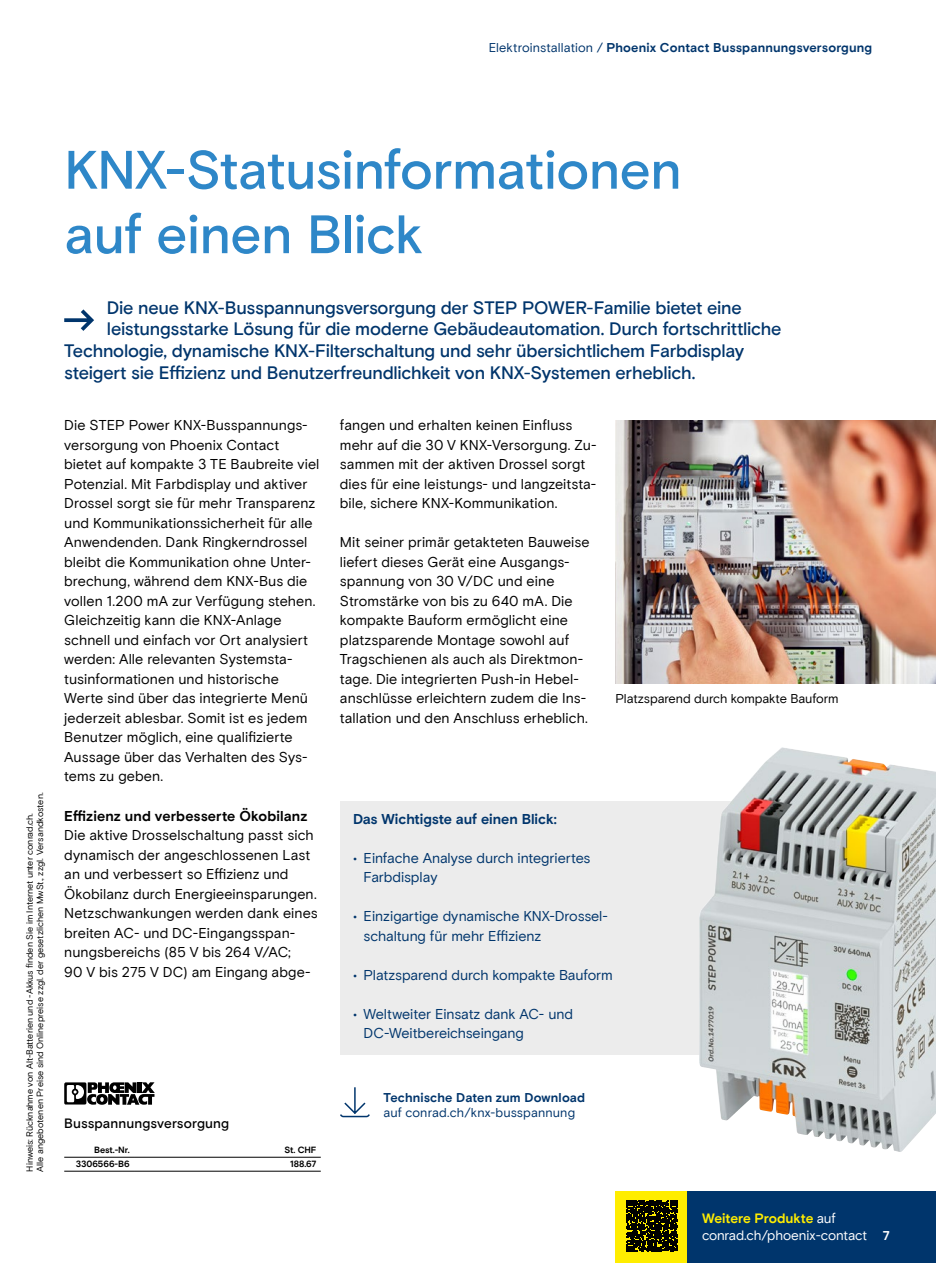
<style>
.page{position:relative;width:936px;height:1263px;background:#fff}
.page>*{position:absolute;margin:0;border:0;box-sizing:border-box;transform-origin:0 0}
.Inno_Headline_36pt_blau{font:500 54px/64.5px "Conrad Basis";letter-spacing:-.01em;color:#2e87c8}
.Inno_Einleitung_dblau{font:500 18px "Conrad Basis";letter-spacing:-.015em;color:#00356c}
.Inno_Fließtext_schwarz{font:14.25px/19.5px "Conrad Basis";letter-spacing:.005em;color:#000}
.t1{font:14.25px/19.5px "Conrad Basis";letter-spacing:-.005em;color:#00356c}
.Inno_Fließtext_schwarz-2{font:700 14.25px "Conrad Basis";letter-spacing:.01em;color:#000}
.t2{font:700 14.25px "Conrad Basis";letter-spacing:-.005em;color:#00356c}
.Inno_Text_QR-Code-Kasten_gelb{font:13.5px/16.5px "Conrad Basis";letter-spacing:-.01em;color:#fff}
.Inno_Produkttext_schwarz{font:500 13.5px "Conrad Basis";letter-spacing:.01em;color:#000}
.Inno_Kopfzeile_Branche_Thema_rechts_dbla{font:700 12.75px "Conrad Basis";letter-spacing:.01em;color:#00356c}
.Inno_Mehrwert_Service_Link_dblau{font:12.75px/15px "Conrad Basis";letter-spacing:.01em;color:#00356c}
.Inno_BU_Igelung_schwarz{font:12.75px "Conrad Basis";letter-spacing:-.01em;color:#000}
.Inno_Pagina_rechts_weiss{font:700 12.75px "Conrad Basis";color:#fff}
.t3{font:9px/10.5px "Conrad Basis";color:#000}
.Artikelnummer{font:700 9px "Conrad Basis";color:#000}
.BestNrKopf{font:700 9px "Conrad Basis";letter-spacing:-.01em;color:#000}
.Preiskopf{font:700 9px "Conrad Basis";color:#000}
.Preis{font:700 9px "Conrad Basis";color:#000}
.s1{font-weight:400}
.s2{font-weight:700}
.s3{font-weight:700;color:#ffed00}
</style>
<div class="page">
<div style="left:340px;top:801px;width:405px;height:253px;background:#ececec"></div>
<div style="left:687px;top:1191px;width:248px;height:72px;background:#00356c"></div>
<div style="left:615px;top:1191px;width:72px;height:72px;background:#ffed00"></div>
<svg style="left:626px;top:1200px;width:52px;height:51px"></svg>
<hr style="left:64px;top:1157px;width:70px;height:1px;background:#000">
<hr style="left:134px;top:1157px;width:187px;height:1px;background:#000">
<hr style="left:64px;top:1171px;width:70px;height:1px;background:#000">
<hr style="left:134px;top:1171px;width:187px;height:1px;background:#000">
<svg style="left:64px;top:309px;width:30px;height:22px"></svg>
<img style="left:615px;top:420px;width:320px;height:264px">
<img style="left:699px;top:747px;width:236px;height:405px">
<svg style="left:64px;top:1082px;width:91px;height:23px"></svg>
<svg style="left:340px;top:1087px;width:30px;height:30px"></svg>
<p class="Inno_Kopfzeile_Branche_Thema_rechts_dbla" style="left:488px;top:40px;width:385px"><span class="s1">Elektroinstallation /</span> Phoenix Contact Busspannungsversorgung</p>
<p class="Inno_Headline_36pt_blau" style="left:64px;top:139px;width:619px">KNX-Statusinformationen auf einen Blick</p>
<p class="t3" style="left:24px;top:1171px;width:380px;rotate:-90deg">Hinweis: Rücknahme von Alt-Batterien und -Akkus finden Sie im Internet unter conrad.ch.<br>Alle angebotenen Preise sind Onlinepreise zzgl. der gesetzlichen MwSt., zzgl. Versandkosten.</p>
<p class="Inno_Einleitung_dblau" style="left:107px;top:297px;width:636px">Die neue KNX-Busspannungsversorgung der STEP POWER-Familie bietet eine</p>
<p class="Inno_Einleitung_dblau" style="left:107px;top:319px;width:676px">leistungsstarke Lösung für die moderne Gebäudeautomation. Durch fortschrittliche</p>
<p class="Inno_Einleitung_dblau" style="left:64px;top:340px;width:681px">Technologie, dynamische KNX-Filterschaltung und sehr übersichtlichem Farbdisplay</p>
<p class="Inno_Einleitung_dblau" style="left:64px;top:362px;width:632px">steigert sie Effizienz und Benutzerfreundlichkeit von KNX-Systemen erheblich.</p>
<p class="Inno_Fließtext_schwarz" style="left:64px;top:416px;width:257px">Die STEP Power KNX-Busspannungs&shy;versorgung von Phoenix Contact bietet auf kompakte 3 TE Baubreite viel Potenzial. Mit Farbdisplay und aktiver Drossel sorgt sie für mehr Transparenz und Kommunikationssicherheit für alle Anwendenden. Dank Ringkerndrossel bleibt die Kommunikation ohne Unter&shy;brechung, während dem KNX-Bus die vollen 1.200 mA zur Verfügung stehen.<br>Gleichzeitig kann die KNX-Anlage schnell und einfach vor Ort analysiert werden: Alle relevanten Systemsta&shy;tusinformationen und historische Werte sind über das integrierte Menü jederzeit ablesbar. Somit ist es jedem Benutzer möglich, eine qualifizierte Aussage über das Verhalten des Sys&shy;tems zu geben.</p>
<p class="Inno_Fließtext_schwarz-2" style="left:64px;top:807px;width:245px">Effizienz und verbesserte Ökobilanz</p>
<p class="Inno_Fließtext_schwarz" style="left:64px;top:825px;width:255px">Die aktive Drosselschaltung passt sich dynamisch der angeschlossenen Last an und verbessert so Effizienz und Ökobilanz durch Energieeinsparungen.<br>Netzschwankungen werden dank eines breiten AC- und DC-Eingangsspan&shy;nungsbereichs (85 V bis 264 V/AC;</p>
<p class="Inno_Fließtext_schwarz" style="left:64px;top:962px;width:248px">90 V bis 275 V DC) am Eingang abge-</p>
<p class="Inno_Fließtext_schwarz" style="left:340px;top:416px;width:258px">fangen und erhalten keinen Einfluss mehr auf die 30 V KNX-Versorgung. Zu&shy;sammen mit der aktiven Drossel sorgt dies für eine leistungs- und langzeitsta&shy;bile, sichere KNX-Kommunikation.</p>
<p class="Inno_Fließtext_schwarz" style="left:340px;top:533px;width:251px">Mit seiner primär getakteten Bauweise liefert dieses Gerät eine Ausgangs&shy;spannung von 30 V/DC und eine Stromstärke von bis zu 640 mA. Die kompakte Bauform ermöglicht eine platzsparende Montage sowohl auf Tragschienen als auch als Direktmon&shy;tage. Die integrierten Push-in Hebel-</p>
<p class="Inno_Fließtext_schwarz" style="left:340px;top:689px;width:249px">anschlüsse erleichtern zudem die Ins&shy;tallation und den Anschluss erheblich.</p>
<p class="Inno_BU_Igelung_schwarz" style="left:615px;top:691px;width:224px">Platzsparend durch kompakte Bauform</p>
<p class="t2" style="left:353px;top:810px;width:205px">Das Wichtigste auf einen Blick:</p>
<p class="t1" style="left:363px;top:848px;width:228px;text-indent:-11px">• Einfache Analyse durch integriertes<br>Farbdisplay</p>
<p class="t1" style="left:353px;top:907px;width:256px">• Einzigartige dynamische KNX-Drossel-</p>
<p class="t1" style="left:363px;top:926px;width:179px">schaltung für mehr Effizienz</p>
<p class="t1" style="left:353px;top:965px;width:261px">• Platzsparend durch kompakte Bauform</p>
<p class="t1" style="left:363px;top:1004px;width:211px;text-indent:-11px">• Weltweiter Einsatz dank AC- und<br>DC-Weitbereichseingang</p>
<p class="Inno_Produkttext_schwarz" style="left:64px;top:1115px;width:166px">Busspannungsversorgung</p>
<p class="BestNrKopf" style="left:94px;top:1144px;width:37px">Best.-Nr.</p>
<p class="Preiskopf" style="left:284px;top:1144px;width:34px">St. CHF</p>
<p class="Artikelnummer" style="left:76px;top:1159px;width:55px">3306566-B6</p>
<p class="Preis" style="left:290px;top:1159px;width:28px">188.67</p>
<p class="Inno_Mehrwert_Service_Link_dblau" style="left:383px;top:1090px;width:203px"><span class="s2">Technische Daten zum Download </span>auf conrad.ch/knx-busspannung</p>
<p class="Inno_Text_QR-Code-Kasten_gelb" style="left:702px;top:1210px;width:167px"><span class="s3">Weitere Produkte</span> auf conrad.ch/phoenix-contact</p>
<p class="Inno_Pagina_rechts_weiss" style="left:882px;top:1228px;width:8px">7</p>
</div>
